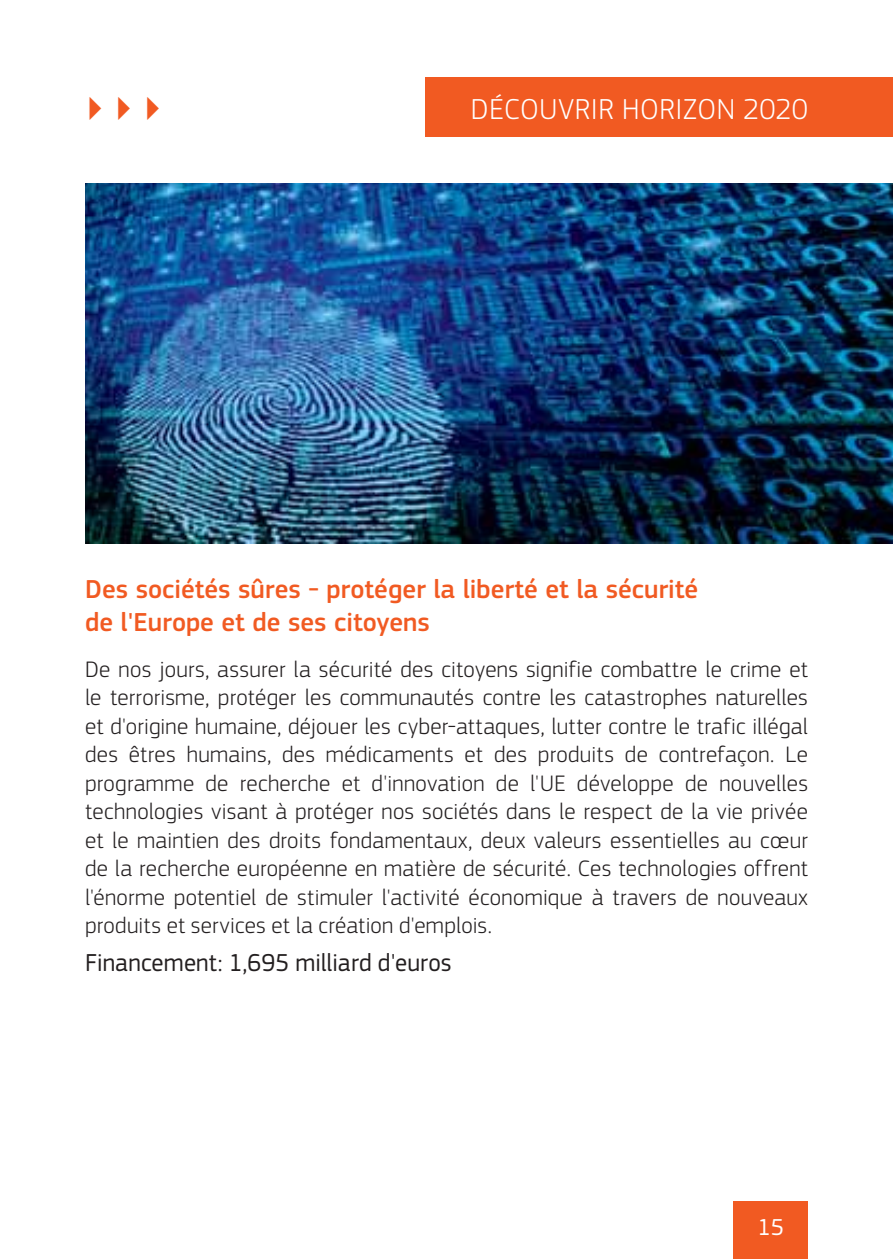
<style>
.page{position:relative;width:893px;height:1259px;background:#fff}
.page>*{position:absolute;margin:0;border:0;box-sizing:border-box;transform-origin:0 0}
.t1{font:500 33px "EC Square Sans Pro";color:#f15a22}
.t2{font:300 30px "EC Square Sans Pro";letter-spacing:.02em;color:#fff}
.t3{font:500 27px/33px "EC Square Sans Pro";color:#f15a22}
.t4{font:25.5px "EC Square Sans Pro";letter-spacing:.005em;color:#231f20}
.t5{font:24px "EC Square Sans Pro";color:#fff}
.t6{font:300 23.4px/28.5px "EC Square Sans Pro";letter-spacing:.01em;color:#231f20;text-align:justify}
</style>
<div class="page">
<div style="left:733px;top:1201px;width:75px;height:58px;background:#f15a22"></div>
<div style="left:425px;top:78px;width:468px;height:59px;background:#f15a22"></div>
<img style="left:85px;top:184px;width:808px;height:359px">
<h1 class="t1" style="left:85px;top:97px;width:79px">- - -</h1>
<p class="t2" style="left:471px;top:97px;width:339px">DÉCOUVRIR HORIZON 2020</p>
<p class="t3" style="left:85px;top:575px;width:615px">Des sociétés sûres - protéger la liberté et la sécurité de l'Europe et de ses citoyens</p>
<p class="t6" style="left:85px;top:657px;width:724px">De nos jours, assurer la sécurité des citoyens signifie combattre le crime et le terrorisme, protéger les communautés contre les catastrophes naturelles et d'origine humaine, déjouer les cyber-attaques, lutter contre le trafic illégal des êtres humains, des médicaments et des produits de contrefaçon. Le programme de recherche et d'innovation de l'UE développe de nouvelles technologies visant à protéger nos sociétés dans le respect de la vie privée et le maintien des droits fondamentaux, deux valeurs essentielles au cœur de la recherche européenne en matière de sécurité. Ces technologies offrent l'énorme potentiel de stimuler l'activité économique à travers de nouveaux produits et services et la création d'emplois.</p>
<p class="t4" style="left:85px;top:953px;width:368px">Financement: 1,695 milliard d'euros</p>
<p class="t5" style="left:757px;top:1218px;width:28px">15</p>
</div>
